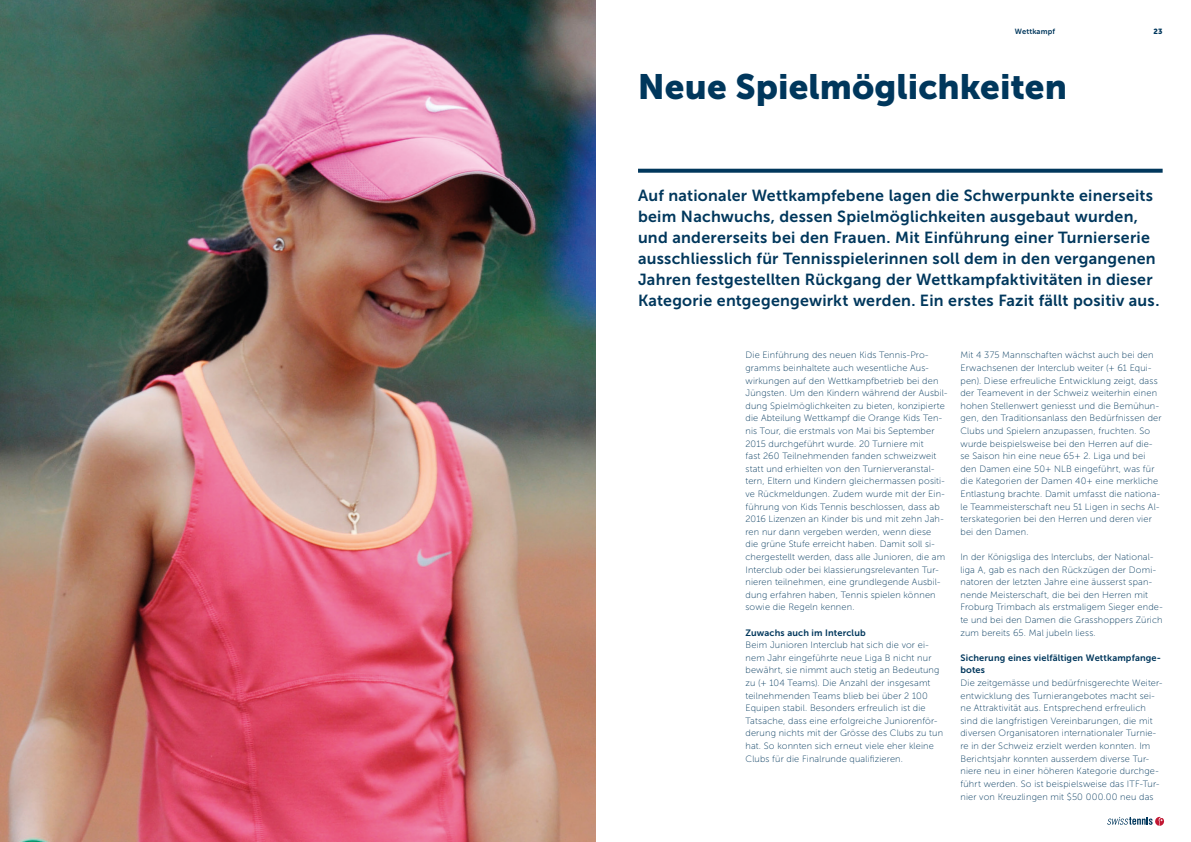
<style>
.page{position:relative;width:1191px;height:842px;background:#fff}
.page>*{position:absolute;margin:0;border:0;box-sizing:border-box;transform-origin:0 0}
.Thementitel{font:35px "Museo Sans 900";color:#00375c}
.Lead{font:16px/21px "Museo Sans 700";letter-spacing:.015em;color:#00375c}
.Lauftext{font:9.2px/12.6px "Museo Sans 100";letter-spacing:.02em;color:#00375c}
.Zwischentitel{font:9.2px/12.6px "Museo Sans 700";letter-spacing:.015em;color:#00375c}
.t1{font:7.5px "Museo Sans 700";letter-spacing:.02em;color:#00375c}
.t2{font:7.5px "Museo Sans 900";color:#00375c}
</style>
<div class="page">
<svg style="left:1107px;top:817px;width:57px;height:9px"></svg>
<svg style="left:638px;top:169px;width:524px;height:4px;fill:#00375c"></svg>
<img style="left:0;top:0;width:595px;height:842px">
<p class="t1" style="left:1014px;top:27px;width:42px">Wettkampf</p>
<p class="Thementitel" style="left:638px;top:67px;width:430px">Neue Spielmöglichkeiten</p>
<p class="t2" style="left:1153px;top:27px;width:11px">23</p>
<p class="Lead" style="left:638px;top:184px;width:523px">Auf nationaler Wettkampfebene lagen die Schwerpunkte einerseits beim Nachwuchs, dessen Spielmöglichkeiten ausgebaut wurden, und andererseits bei den Frauen. Mit Einführung einer Turnierserie ausschliesslich für Tennisspielerinnen soll dem in den vergangenen Jahren festgestellten Rückgang der Wettkampfaktivitäten in dieser Kategorie entgegengewirkt werden. Ein erstes Fazit fällt positiv aus.</p>
<p class="Lauftext" style="left:745px;top:349px;width:203px">Die Einführung des neuen Kids Tennis-Pro&shy;gramms beinhaltete auch wesentliche Aus&shy;wirkungen auf den Wettkampfbetrieb bei den Jüngsten. Um den Kindern während der Ausbil&shy;dung Spielmöglichkeiten zu bieten, konzipierte die Abteilung Wettkampf die Orange Kids Ten&shy;nis Tour, die erstmals von Mai bis September 2015 durchgeführt wurde. 20 Turniere mit<br>fast 260 Teilnehmenden fanden schweizweit statt und erhielten von den Turnierveranstal&shy;tern, Eltern und Kindern gleichermassen positi&shy;ve Rückmeldungen. Zudem wurde mit der Ein&shy;führung von Kids Tennis beschlossen, dass ab 2016 Lizenzen an Kinder bis und mit zehn Jah&shy;ren nur dann vergeben werden, wenn diese<br>die grüne Stufe erreicht haben. Damit soll si&shy;chergestellt werden, dass alle Junioren, die am Interclub oder bei klassierungsrelevanten Tur&shy;nieren teilnehmen, eine grundlegende Ausbil&shy;dung erfahren haben, Tennis spielen können sowie die Regeln kennen.</p>
<p class="Zwischentitel" style="left:745px;top:626px;width:122px">Zuwachs auch im Interclub</p>
<p class="Lauftext" style="left:745px;top:639px;width:199px">Beim Junioren Interclub hat sich die vor ei&shy;nem Jahr eingeführte neue Liga B nicht nur bewährt, sie nimmt auch stetig an Bedeutung zu (+ 104 Teams). Die Anzahl der insgesamt teilnehmenden Teams blieb bei über 2 100<br>Equipen stabil. Besonders erfreulich ist die Tatsache, dass eine erfolgreiche Juniorenför&shy;derung nichts mit der Grösse des Clubs zu tun hat. So konnten sich erneut viele eher kleine Clubs für die Finalrunde qualifizieren.</p>
<p class="Lauftext" style="left:960px;top:349px;width:203px">Mit 4 375 Mannschaften wächst auch bei den Erwachsenen der Interclub weiter (+ 61 Equi&shy;pen). Diese erfreuliche Entwicklung zeigt, dass der Teamevent in der Schweiz weiterhin einen hohen Stellenwert geniesst und die Bemühun&shy;gen, den Traditionsanlass den Bedürfnissen der Clubs und Spielern anzupassen, fruchten. So wurde beispielsweise bei den Herren auf die&shy;se Saison hin eine neue 65+ 2. Liga und bei den Damen eine 50+ NLB eingeführt, was für die Kategorien der Damen 40+ eine merkliche Entlastung brachte. Damit umfasst die nationa&shy;le Teammeisterschaft neu 51 Ligen in sechs Al&shy;terskategorien bei den Herren und deren vier bei den Damen.</p>
<p class="Lauftext" style="left:960px;top:551px;width:204px">In der Königsliga des Interclubs, der National&shy;liga A, gab es nach den Rückzügen der Domi&shy;natoren der letzten Jahre eine äusserst span&shy;nende Meisterschaft, die bei den Herren mit Froburg Trimbach als erstmaligem Sieger ende&shy;te und bei den Damen die Grasshoppers Zürich zum bereits 65. Mal jubeln liess.</p>
<p class="Zwischentitel" style="left:960px;top:651px;width:202px">Sicherung eines vielfältigen Wettkampfange&shy;botes</p>
<p class="Lauftext" style="left:960px;top:677px;width:203px">Die zeitgemässe und bedürfnisgerechte Weiter&shy;entwicklung des Turnierangebotes macht sei&shy;ne Attraktivität aus. Entsprechend erfreulich sind die langfristigen Vereinbarungen, die mit diversen Organisatoren internationaler Turnie&shy;re in der Schweiz erzielt werden konnten. Im Berichtsjahr konnten ausserdem diverse Tur&shy;niere neu in einer höheren Kategorie durchge&shy;führt werden. So ist beispielsweise das ITF-Tur&shy;nier von Kreuzlingen mit $50 000.00 neu das</p>
</div>
